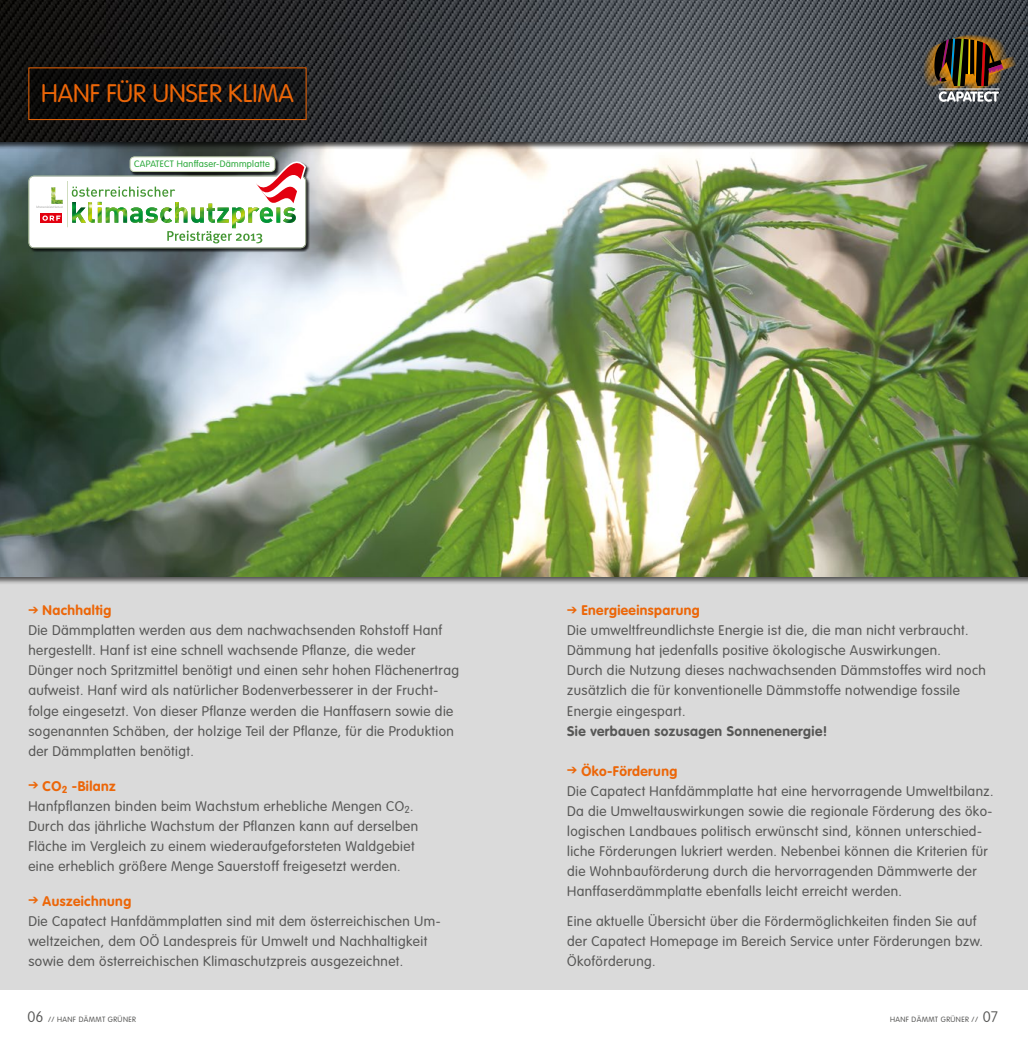
<style>
.page{position:relative;width:1028px;height:1053px;background:#fff}
.page>*{position:absolute;margin:0;border:0;box-sizing:border-box;transform-origin:0 0}
.t1{font:300 25px "VAG Rounded";color:#ec6608}
.t2{font:300 13.75px/20px "VAG Rounded";letter-spacing:.03em;color:#575756}
.t3{font:700 13.75px "VAG Rounded";letter-spacing:.03em;color:#575756}
.t4{font:300 9.12px "VAG Rounded";letter-spacing:.03em;color:#27a737}
.t5{font:300 7.5px "VAG Rounded";letter-spacing:.05em;color:#575756}
.s1{color:#ec6608}
.s2{font-weight:700;color:#ec6608}
.s3{font-weight:100;font-size:15px}
</style>
<div class="page">
<div style="left:0;top:576px;width:1028px;height:413px;background:#dadada"></div>
<img style="left:0;top:150px;width:1028px;height:426px">
<div style="left:0;top:0;width:1028px;height:150px;background:#000;opacity:.75"></div>
<img style="left:912px;top:9px;width:111px;height:84px">
<img style="left:934px;top:39px;width:69px;height:63px">
<svg style="left:30px;top:69px;width:274px;height:49px;background:#0f0f10"></svg>
<div style="left:28px;top:67px;width:278px;height:53px;border:1px solid #ec6608"></div>
<div style="left:130px;top:156px;width:145px;height:16px;border:1px solid #c4d4ae;border-radius:4px"></div>
<div style="left:28px;top:162px;width:282px;height:90px;background:#000;opacity:.8"></div>
<svg style="left:28px;top:158px;width:279px;height:90px"></svg>
<h1 class="t1" style="left:41px;top:79px;width:254px">HANF FÜR UNSER KLIMA</h1>
<p class="t4" style="left:134px;top:159px;width:137px">CAPATECT Hanffaser-Dämmplatte</p>
<p class="t2" style="left:28px;top:600px;width:432px"><span class="s1">➔</span> <span class="s2">Nachhaltig<br></span>Die Dämmplatten werden aus dem nachwachsenden Rohstoff Hanf hergestellt. Hanf ist eine schnell wachsende Pflanze, die weder Dünger noch Spritzmittel benötigt und einen sehr hohen Flächenertrag aufweist. Hanf wird als natürlicher Bodenverbesserer in der Frucht&shy;folge eingesetzt. Von dieser Pflanze werden die Hanffasern sowie die sogenannten Schäben, der holzige Teil der Pflanze, für die Produktion der Dämmplatten benötigt.</p>
<p class="t2" style="left:28px;top:775px;width:391px"><span class="s1">➔</span> <span class="s2">CO</span><sub>2</sub> <span class="s2">-Bilanz<br></span>Hanfpflanzen binden beim Wachstum erhebliche Mengen CO<sub>2</sub>.<br>Durch das jährliche Wachstum der Pflanzen kann auf derselben Fläche im Vergleich zu einem wiederaufgeforsteten Waldgebiet eine erheblich größere Menge Sauerstoff freigesetzt werden.</p>
<p class="t2" style="left:28px;top:890px;width:413px"><span class="s1">➔</span> <span class="s2">Auszeichnung<br></span>Die Capatect Hanfdämmplatten sind mit dem österreichischen Um&shy;weltzeichen, dem OÖ Landespreis für Umwelt und Nachhaltigkeit sowie dem österreichischen Klimaschutzpreis ausgezeichnet.</p>
<p class="t2" style="left:567px;top:600px;width:420px"><span class="s1">➔</span> <span class="s2">Energieeinsparung<br></span>Die umweltfreundlichste Energie ist die, die man nicht verbraucht.<br>Dämmung hat jedenfalls positive ökologische Auswirkungen.<br>Durch die Nutzung dieses nachwachsenden Dämmstoffes wird noch zusätzlich die für konventionelle Dämmstoffe notwendige fossile Energie eingespart.</p>
<p class="t3" style="left:567px;top:722px;width:262px">Sie verbauen sozusagen Sonnenenergie!</p>
<p class="t2" style="left:567px;top:760px;width:428px"><span class="s1">➔</span> <span class="s2">Öko-Förderung<br></span>Die Capatect Hanfdämmplatte hat eine hervorragende Umweltbilanz.<br>Da die Umweltauswirkungen sowie die regionale Förderung des öko&shy;logischen Landbaues politisch erwünscht sind, können unterschied&shy;liche Förderungen lukriert werden. Nebenbei können die Kriterien für die Wohnbauförderung durch die hervorragenden Dämmwerte der Hanffaserdämmplatte ebenfalls leicht erreicht werden.</p>
<p class="t2" style="left:567px;top:910px;width:417px">Eine aktuelle Übersicht über die Fördermöglichkeiten finden Sie auf der Capatect Homepage im Bereich Service unter Förderungen bzw.<br>Ökoförderung.</p>
<p class="t5" style="left:27px;top:1014px;width:110px"><span class="s3">06</span> // HANF DÄMMT GRÜNER</p>
<p class="t5" style="left:890px;top:1014px;width:109px">HANF DÄMMT GRÜNER // <span class="s3">07</span></p>
</div>
